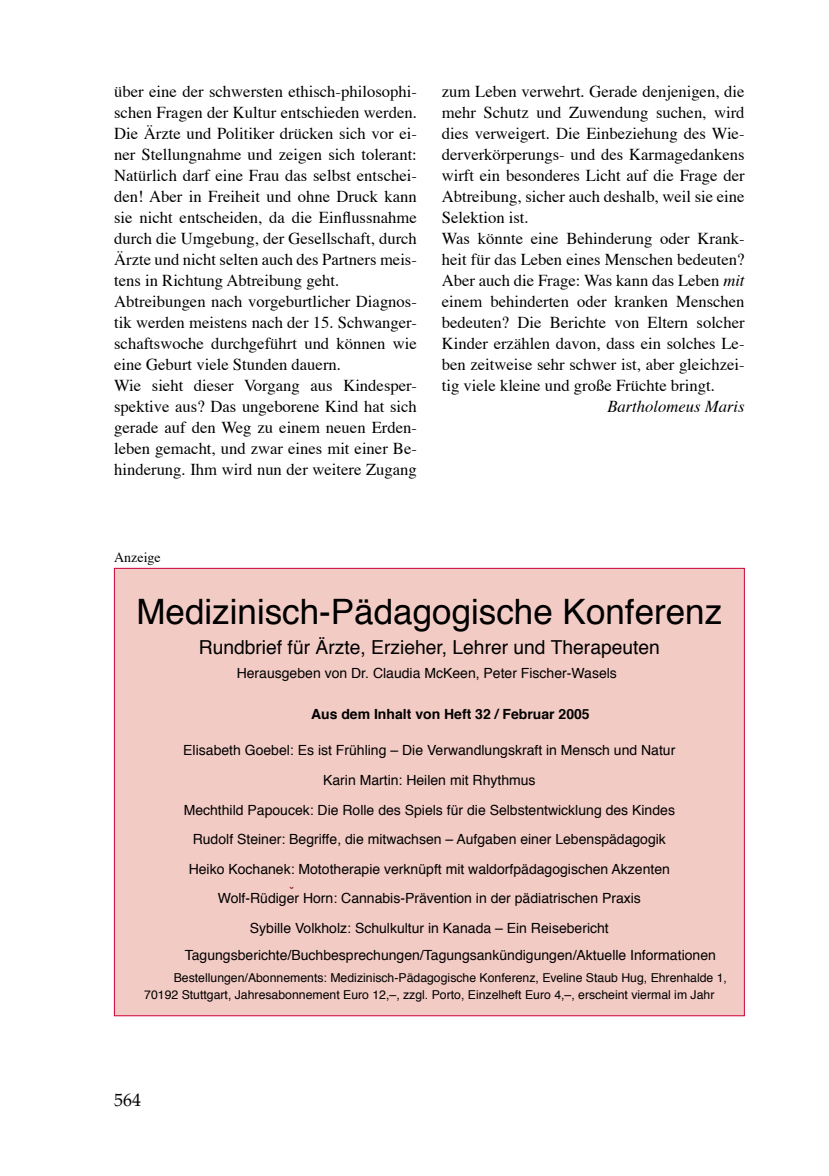
<style>
.page{position:relative;width:829px;height:1176px;background:#fff}
.page>*{position:absolute;margin:0;border:0;box-sizing:border-box;transform-origin:0 0}
.t1{font:35px "Helvetica";color:#000}
.t2{font:19.25px "Helvetica";color:#000}
.t3{font:17.85px "Palatino";color:#000}
.t4{font:16.62px/21px "Times";color:#000}
.t5{font:italic 16.62px "Times";color:#000}
.t6{font:14px/29.6px "Helvetica";color:#000;text-align:center}
.t7{font:700 14px "Helvetica";color:#000}
.t8{font:14px "Times";color:#000}
.t9{font:14px "Helvetica";color:#951731}
.t10{font:12.25px/16.8px "Helvetica";color:#000}
.s1{font-style:italic}
</style>
<div class="page">
<div style="left:114px;top:568px;width:630px;height:447px;background:#f3cbc5"></div>
<p class="t4" style="left:114px;top:82px;width:304px">über eine der schwersten ethisch-philosophi&shy;schen Fragen der Kultur entschieden werden.<br>Die Ärzte und Politiker drücken sich vor ei&shy;ner Stellungnahme und zeigen sich tolerant:<br>Natürlich darf eine Frau das selbst entschei&shy;den! Aber in Freiheit und ohne Druck kann sie nicht entscheiden, da die Einflussnahme durch die Umgebung, der Gesellschaft, durch Ärzte und nicht selten auch des Partners meis&shy;tens in Richtung Abtreibung geht.<br>Abtreibungen nach vorgeburtlicher Diagnos&shy;tik werden meistens nach der 15. Schwanger&shy;schaftswoche durchgeführt und können wie eine Geburt viele Stunden dauern.<br>Wie sieht dieser Vorgang aus Kindesper&shy;spektive aus? Das ungeborene Kind hat sich gerade auf den Weg zu einem neuen Erden&shy;leben gemacht, und zwar eines mit einer Be&shy;hinderung. Ihm wird nun der weitere Zugang</p>
<p class="t4" style="left:442px;top:82px;width:304px">zum Leben verwehrt. Gerade denjenigen, die mehr Schutz und Zuwendung suchen, wird dies verweigert. Die Einbeziehung des Wie&shy;derverkörperungs- und des Karmagedankens wirft ein besonderes Licht auf die Frage der Abtreibung, sicher auch deshalb, weil sie eine Selektion ist.<br>Was könnte eine Behinderung oder Krank&shy;heit für das Leben eines Menschen bedeuten?<br>Aber auch die Frage: Was kann das Leben <span class="s1">mit </span>einem behinderten oder kranken Menschen bedeuten? Die Berichte von Eltern solcher Kinder erzählen davon, dass ein solches Le&shy;ben zeitweise sehr schwer ist, aber gleichzei&shy;tig viele kleine und große Früchte bringt.</p>
<p class="t5" style="left:607px;top:396px;width:139px">Bartholomeus Maris</p>
<p class="t8" style="left:114px;top:548px;width:48px">Anzeige</p>
<h1 class="t1" style="left:136px;top:588px;width:587px">Medizinisch-Pädagogische Konferenz</h1>
<p class="t2" style="left:199px;top:634px;width:462px">Rundbrief für Ärzte, Erzieher, Lehrer und Therapeuten</p>
<p class="t6" style="left:237px;top:659px;width:381px">Herausgeben von Dr. Claudia McKeen, Peter Fischer-Wasels</p>
<p class="t7" style="left:311px;top:704px;width:280px">Aus dem Inhalt von Heft 32 / Februar 2005</p>
<p class="t6" style="left:183px;top:736px;width:493px">Elisabeth Goebel: Es ist Frühling – Die Verwandlungskraft in Mensch und Natur Karin Martin: Heilen mit Rhythmus<br>Mechthild Papoucek: Die Rolle des Spiels für die Selbstentwicklung des Kindes Rudolf Steiner: Begriffe, die mitwachsen – Aufgaben einer Lebenspädagogik Heiko Kochanek: Mototherapie verknüpft mit waldorfpädagogischen Akzenten Wolf-Rüdiger Horn: Cannabis-Prävention in der pädiatrischen Praxis<br>Sybille Volkholz: Schulkultur in Kanada – Ein Reisebericht</p>
<p class="t6" style="left:185px;top:941px;width:532px">Tagungsberichte/Buchbesprechungen/Tagungsankündigungen/Aktuelle Informationen</p>
<p class="t10" style="left:144px;top:970px;width:584px;text-indent:29px">Bestellungen/Abonnements: Medizinisch-Pädagogische Konferenz, Eveline Staub Hug, Ehrenhalde 1,<br>70192 Stuttgart, Jahresabonnement Euro 12,–, zzgl. Porto, Einzelheft Euro 4,–, erscheint viermal im Jahr</p>
<p class="t9" style="left:289px;top:882px;width:6px">ˇ</p>
<p class="t3" style="left:114px;top:1088px;width:28px">564</p>
</div>
